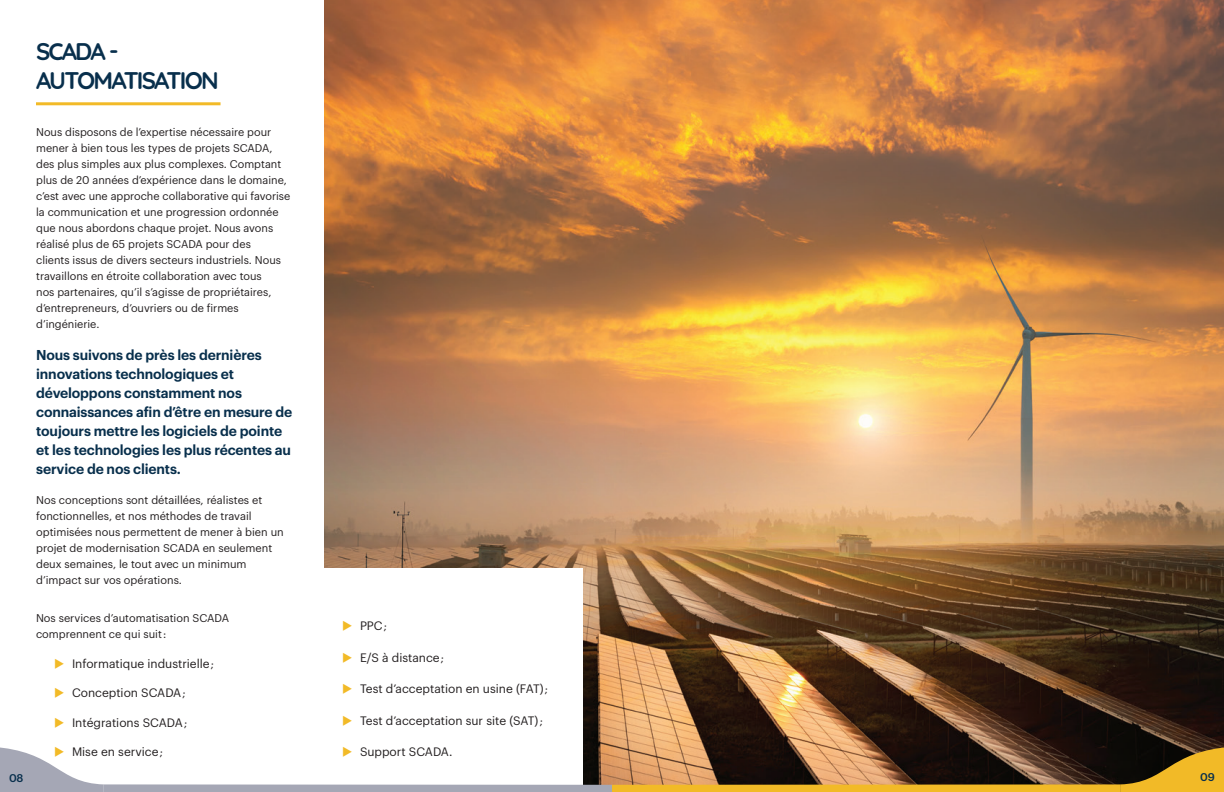
<style>
.page{position:relative;width:1224px;height:792px;background:#fff}
.page>*{position:absolute;margin:0;border:0;box-sizing:border-box;transform-origin:0 0}
.Title_Ganex{font:700 24px/28.8px "Quicksand";letter-spacing:-.075em;color:#082f4c}
.Test_emphasized{font:600 14px/19px "Graphik";letter-spacing:-.01em;color:#082f4c}
.t1{font:12px "Graphik";color:#231f20}
.t2{font:11px/16px "Graphik";color:#231f20}
.t3{font:500 11px "Graphik";color:#082f4c}
.s1{font-size:11px}
</style>
<div class="page">
<img style="left:324px;top:0;width:900px;height:747px">
<div style="left:316px;top:568px;width:266px;height:222px;background:#fff"></div>
<hr style="left:36px;top:102px;width:185px;height:3px;background:#f2ba27">
<svg style="left:0;top:747px;width:1224px;height:45px"></svg>
<p class="Title_Ganex" style="left:36px;top:35px;width:184px">SCADA -<br>AUTOMATISATION</p>
<p class="t2" style="left:36px;top:123px;width:256px">Nous disposons de l’expertise nécessaire pour mener à bien tous les types de projets SCADA, des plus simples aux plus complexes. Comptant plus de 20 années d’expérience dans le domaine, c’est avec une approche collaborative qui favorise la communication et une progression ordonnée que nous abordons chaque projet. Nous avons réalisé plus de 65 projets SCADA pour des<br>clients issus de divers secteurs industriels. Nous travaillons en étroite collaboration avec tous<br>nos partenaires, qu’il s’agisse de propriétaires, d’entrepreneurs, d’ouvriers ou de firmes d’ingénierie.</p>
<p class="Test_emphasized" style="left:36px;top:345px;width:258px">Nous suivons de près les dernières innovations technologiques et développons constamment nos connaissances afin d’être en mesure de toujours mettre les logiciels de pointe et les technologies les plus récentes au service de nos clients.</p>
<p class="t2" style="left:36px;top:491px;width:249px">Nos conceptions sont détaillées, réalistes et fonctionnelles, et nos méthodes de travail optimisées nous permettent de mener à bien un projet de modernisation SCADA en seulement deux semaines, le tout avec un minimum d’impact sur vos opérations.</p>
<p class="t2" style="left:36px;top:609px;width:195px">Nos services d’automatisation SCADA comprennent ce qui suit :</p>
<p class="t1" style="left:72px;top:654px;width:144px">Informatique industrielle <span class="s1">;</span></p>
<p class="t1" style="left:72px;top:684px;width:115px">Conception SCADA <span class="s1">;</span></p>
<p class="t1" style="left:72px;top:713px;width:117px">Intégrations SCADA <span class="s1">;</span></p>
<p class="t1" style="left:72px;top:743px;width:92px">Mise en service <span class="s1">;</span></p>
<p class="t1" style="left:360px;top:617px;width:29px">PPC <span class="s1">;</span></p>
<p class="t1" style="left:360px;top:648px;width:86px">E/S à distance <span class="s1">;</span></p>
<p class="t1" style="left:360px;top:680px;width:190px">Test d’acceptation en usine (FAT) <span class="s1">;</span></p>
<p class="t1" style="left:360px;top:711px;width:184px">Test d’acceptation sur site (SAT) <span class="s1">;</span></p>
<p class="t1" style="left:360px;top:743px;width:94px">Support SCADA.</p>
<p class="t3" style="left:9px;top:769px;width:16px">08</p>
<p class="t3" style="left:1200px;top:769px;width:16px">09</p>
</div>
